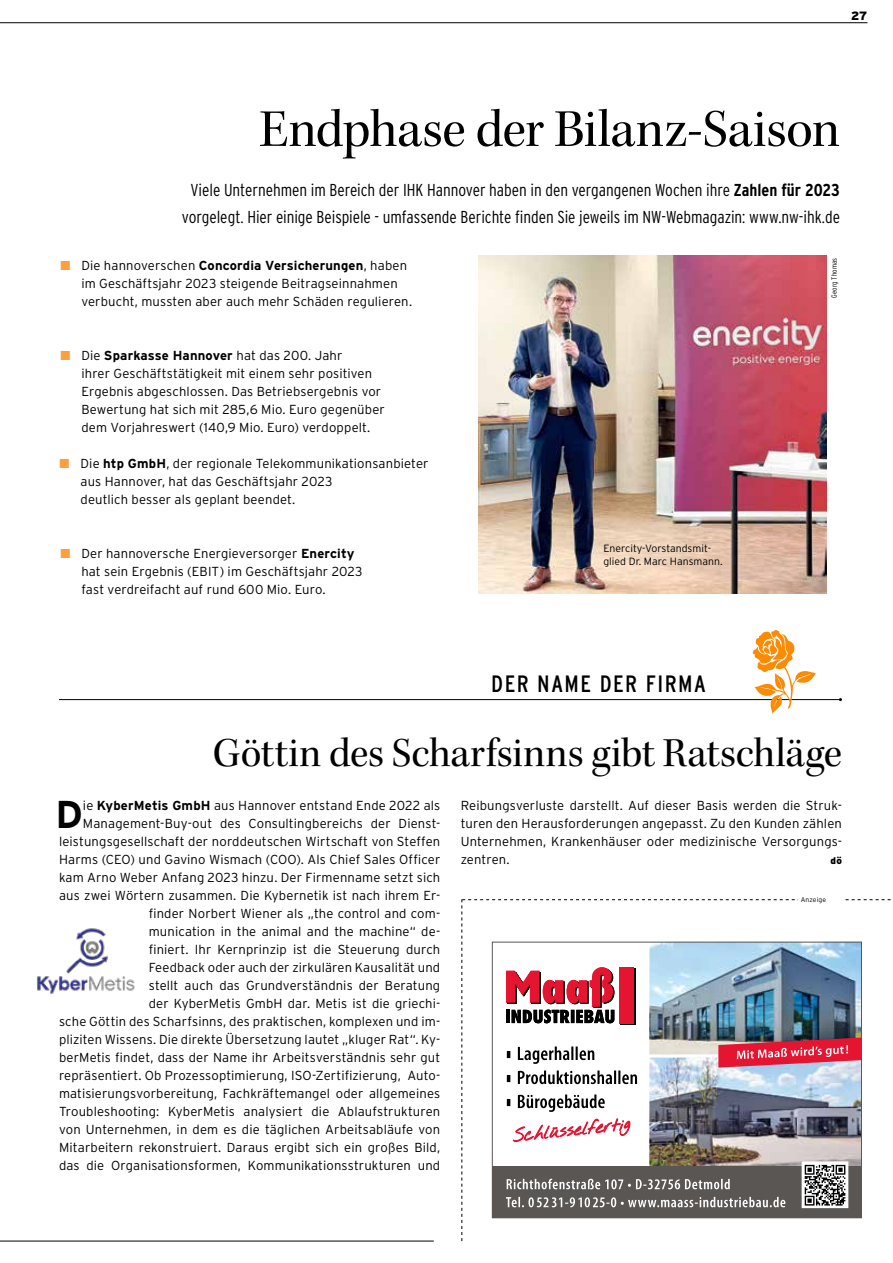
<style>
.page{position:relative;width:893px;height:1263px;background:#fff}
.page>*{position:absolute;margin:0;border:0;box-sizing:border-box;transform-origin:0 0}
.t1{font:54px "Kepler Std Subh";letter-spacing:-.005em;color:#000}
.t2{font:42px "Kepler Std Subh";color:#000}
.t3{font:700 38.7px "Interstate";color:#000}
.t4{font:condensed 23.7px "Interstate";letter-spacing:.065em;color:#000}
.t5{font:300 condensed 17.25px/27px "Interstate";letter-spacing:-.005em;color:#000;text-align:center}
.t6{font:300 13.05px/18px "Interstate";letter-spacing:.01em;color:#000}
.t7{font:900 12px "Interstate";color:#000}
.t8{font:300 10.5px/12.6px "Interstate";color:#000}
.t9{font:900 9.75px "Interstate";color:#000}
.t10{font:300 condensed 7.5px "Interstate";letter-spacing:.025em;color:#000}
.t11{font:300 6.75px "Interstate";letter-spacing:.02em;color:#000}
.s1{font-weight:700}
.s2{color:#fca03e}
</style>
<div class="page">
<img style="left:479px;top:256px;width:347px;height:337px">
<hr style="left:59px;top:699px;width:781px;height:1px;background:#000">
<svg style="left:753px;top:630px;width:63px;height:83px"></svg>
<img style="left:37px;top:928px;width:98px;height:66px">
<img style="left:461px;top:899px;width:430px;height:342px">
<div style="left:799px;top:896px;width:46px;height:18px;background:#fff"></div>
<hr style="left:0;top:22px;width:867px;height:1px;background:#000">
<hr style="left:0;top:1241px;width:434px;height:1px;background:#000">
<p class="t7" style="left:851px;top:9px;width:18px">27</p>
<h1 class="t1" style="left:259px;top:99px;width:582px">Endphase der Bilanz-Saison</h1>
<h3 class="t5" style="left:182px;top:176px;width:660px">Viele Unternehmen im Bereich der IHK Hannover haben in den vergangenen Wochen ihre <span class="s1">Zahlen für 2023 </span>vorgelegt. Hier einige Beispiele - umfassende Berichte finden Sie jeweils im NW-Webmagazin: www.nw-ihk.de</h3>
<p class="t6" style="left:81px;top:256px;width:332px;text-indent:-21px"><span class="s2">■</span> Die hannoverschen <span class="s1">Concordia Versicherungen</span>, haben im Geschäftsjahr 2023 steigende Beitragseinnahmen verbucht, mussten aber auch mehr Schäden regulieren.</p>
<p class="t6" style="left:81px;top:346px;width:305px;text-indent:-21px"><span class="s2">■</span> Die <span class="s1">Sparkasse Hannover</span> hat das 200. Jahr<br>ihrer Geschäftstätigkeit mit einem sehr positiven Ergebnis abgeschlossen. Das Betriebsergebnis vor Bewertung hat sich mit 285,6 Mio. Euro gegenüber dem Vorjahreswert (140,9 Mio. Euro) verdoppelt.</p>
<p class="t6" style="left:81px;top:454px;width:349px;text-indent:-21px"><span class="s2">■</span> Die <span class="s1">htp GmbH</span>, der regionale Telekommunikationsanbieter aus Hannover, hat das Geschäftsjahr 2023<br>deutlich besser als geplant beendet.</p>
<p class="t6" style="left:81px;top:544px;width:283px;text-indent:-21px"><span class="s2">■</span> Der hannoversche Energieversorger <span class="s1">Enercity </span>hat sein Ergebnis (EBIT) im Geschäftsjahr 2023 fast verdreifacht auf rund 600 Mio. Euro.</p>
<p class="t8" style="left:603px;top:542px;width:121px">Enercity-Vorstandsmit&shy;glied Dr. Marc Hansmann.</p>
<h3 class="t4" style="left:491px;top:669px;width:216px">DER NAME DER FIRMA</h3>
<p class="t10" style="left:829px;top:298px;width:42px;rotate:-90deg">Georg Thomas</p>
<h2 class="t2" style="left:213px;top:729px;width:631px">Göttin des Scharfsinns gibt Ratschläge</h2>
<p class="t6" style="left:59px;top:796px;width:383px;text-align:right">ie <span class="s1">KyberMetis GmbH</span> aus Hannover entstand Ende 2022 als Management-Buy-out des Consultingbereichs der Dienst&shy;leistungsgesellschaft der norddeutschen Wirtschaft von Steffen Harms (CEO) und Gavino Wismach (COO). Als Chief Sales Officer kam Arno Weber Anfang 2023 hinzu. Der Firmenname setzt sich aus zwei Wörtern zusammen. Die Kybernetik ist nach ihrem Er&shy;finder Norbert Wiener als „the control and com-<br>munication in the animal and the machine“ de-<br>finiert. Ihr Kernprinzip ist die Steuerung durch<br>Feedback oder auch der zirkulären Kausalität und<br>stellt auch das Grundverständnis der Beratung<br>der KyberMetis GmbH dar. Metis ist die griechi-<br>sche Göttin des Scharfsinns, des praktischen, komplexen und im&shy;pliziten Wissens. Die direkte Übersetzung lautet „kluger Rat“. Ky&shy;berMetis findet, dass der Name ihr Arbeitsverständnis sehr gut repräsentiert. Ob Prozessoptimierung, ISO-Zertifizierung, Auto&shy;matisierungsvorbereitung, Fachkräftemangel oder allgemeines Troubleshooting: KyberMetis analysiert die Ablaufstrukturen von Unternehmen, in dem es die täglichen Arbeitsabläufe von Mitarbeitern rekonstruiert. Daraus ergibt sich ein großes Bild, das die Organisationsformen, Kommunikationsstrukturen und</p>
<p class="t6" style="left:461px;top:796px;width:383px;text-align:justify">Reibungsverluste darstellt. Auf dieser Basis werden die Struk&shy;turen den Herausforderungen angepasst. Zu den Kunden zählen Unternehmen, Krankenhäuser oder medizinische Versorgungs&shy;zentren.</p>
<h3 class="t3" style="left:56px;top:791px;width:29px">D</h3>
<p class="t9" style="left:831px;top:855px;width:13px">dö</p>
<p class="t11" style="left:801px;top:895px;width:27px">Anzeige</p>
</div>
